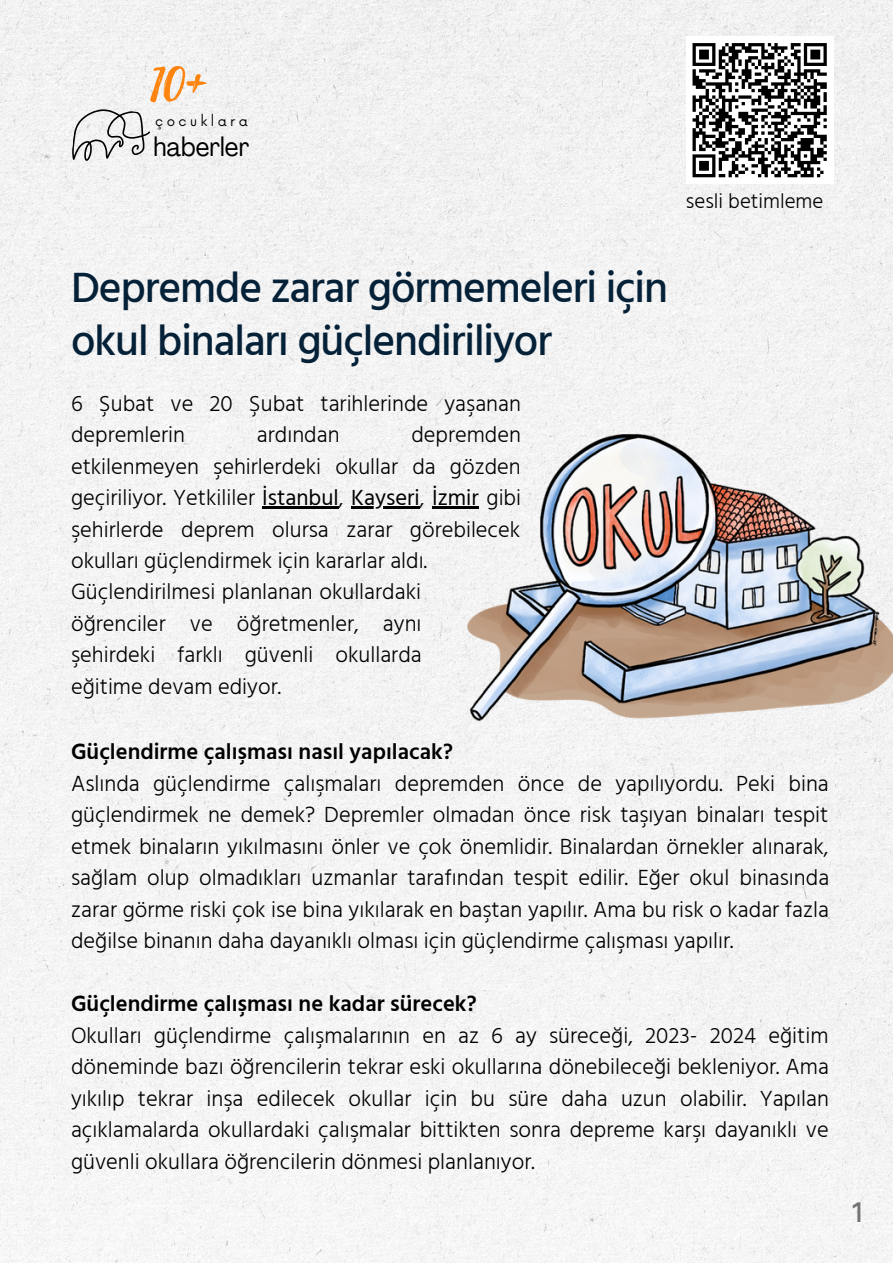
<style>
.page{position:relative;width:893px;height:1264px;background:#fff}
.page>*{position:absolute;margin:0;border:0;box-sizing:border-box;transform-origin:0 0}
.t1{font:55.8px "Playlist Script";color:#fd840f}
.t2{font:500 43.5px/52.8px "Hind";letter-spacing:-.025em;color:#042138}
.t3{font:500 30px "Hind";color:#737373}
.t4{font:condensed 26.55px "Agrandir";color:#000}
.t5{font:300 22.5px/31.5px "Hind";color:#000;text-align:justify}
.t6{font:600 22.5px "Hind";color:#000}
.t7{font:300 21px "Hind";color:#000}
.t8{font:13.35px "Now";letter-spacing:.265em;color:#000}
.s1{font-weight:400}
</style>
<div class="page">
<img style="left:0;top:0;width:892px;height:1262px">
<svg style="left:71px;top:106px;width:81px;height:60px"></svg>
<img style="left:376px;top:253px;width:516px;height:570px">
<div style="left:686px;top:36px;width:147px;height:148px;background:#fff"></div>
<svg style="left:692px;top:43px;width:135px;height:135px"></svg>
<hr style="left:262px;top:506px;width:77px;height:2px;background:#000">
<hr style="left:351px;top:506px;width:69px;height:2px;background:#000">
<hr style="left:432px;top:506px;width:47px;height:2px;background:#000">
<h1 class="t1" style="left:149px;top:39px;width:59px">10+</h1>
<p class="t8" style="left:155px;top:114px;width:94px">çocuklara</p>
<p class="t4" style="left:154px;top:136px;width:97px">haberler</p>
<p class="t7" style="left:686px;top:188px;width:139px">sesli betimleme</p>
<h2 class="t2" style="left:71px;top:261px;width:598px">Depremde zarar görmemeleri için okul binaları güçlendiriliyor</h2>
<p class="t5" style="left:71px;top:387px;width:451px">6 Şubat ve 20 Şubat tarihlerinde yaşanan depremlerin</p>
<p class="t5" style="left:71px;top:418px;width:451px;text-indent:340px">depremden etkilenmeyen şehirlerdeki okullar da gözden geçiriliyor. Yetkililer <span class="s1">İstanbul</span>, <span class="s1">Kayseri</span>, <span class="s1">İzmir</span> gibi şehirlerde deprem olursa zarar görebilecek okulları güçlendirmek için kararlar aldı.</p>
<p class="t5" style="left:257px;top:418px;width:84px">ardından</p>
<p class="t5" style="left:71px;top:576px;width:352px">Güçlendirilmesi planlanan okullardaki öğrenciler ve öğretmenler, aynı şehirdeki farklı güvenli okullarda eğitime devam ediyor.</p>
<p class="t6" style="left:71px;top:738px;width:383px">Güçlendirme çalışması nasıl yapılacak?</p>
<p class="t5" style="left:71px;top:767px;width:759px">Aslında güçlendirme çalışmaları depremden önce de yapılıyordu. Peki bina güçlendirmek ne demek? Depremler olmadan önce risk taşıyan binaları tespit etmek binaların yıkılmasını önler ve çok önemlidir. Binalardan örnekler alınarak, sağlam olup olmadıkları uzmanlar tarafından tespit edilir. Eğer okul binasında zarar görme riski çok ise bina yıkılarak en baştan yapılır. Ama bu risk o kadar fazla değilse binanın daha dayanıklı olması için güçlendirme çalışması yapılır.</p>
<p class="t6" style="left:71px;top:990px;width:407px">Güçlendirme çalışması ne kadar sürecek?</p>
<p class="t5" style="left:71px;top:1019px;width:759px">Okulları güçlendirme çalışmalarının en az 6 ay süreceği, 2023- 2024 eğitim döneminde bazı öğrencilerin tekrar eski okullarına dönebileceği bekleniyor. Ama yıkılıp tekrar inşa edilecek okullar için bu süre daha uzun olabilir. Yapılan açıklamalarda okullardaki çalışmalar bittikten sonra depreme karşı dayanıklı ve güvenli okullara öğrencilerin dönmesi planlanıyor.</p>
<h3 class="t3" style="left:852px;top:1193px;width:12px">1</h3>
</div>
